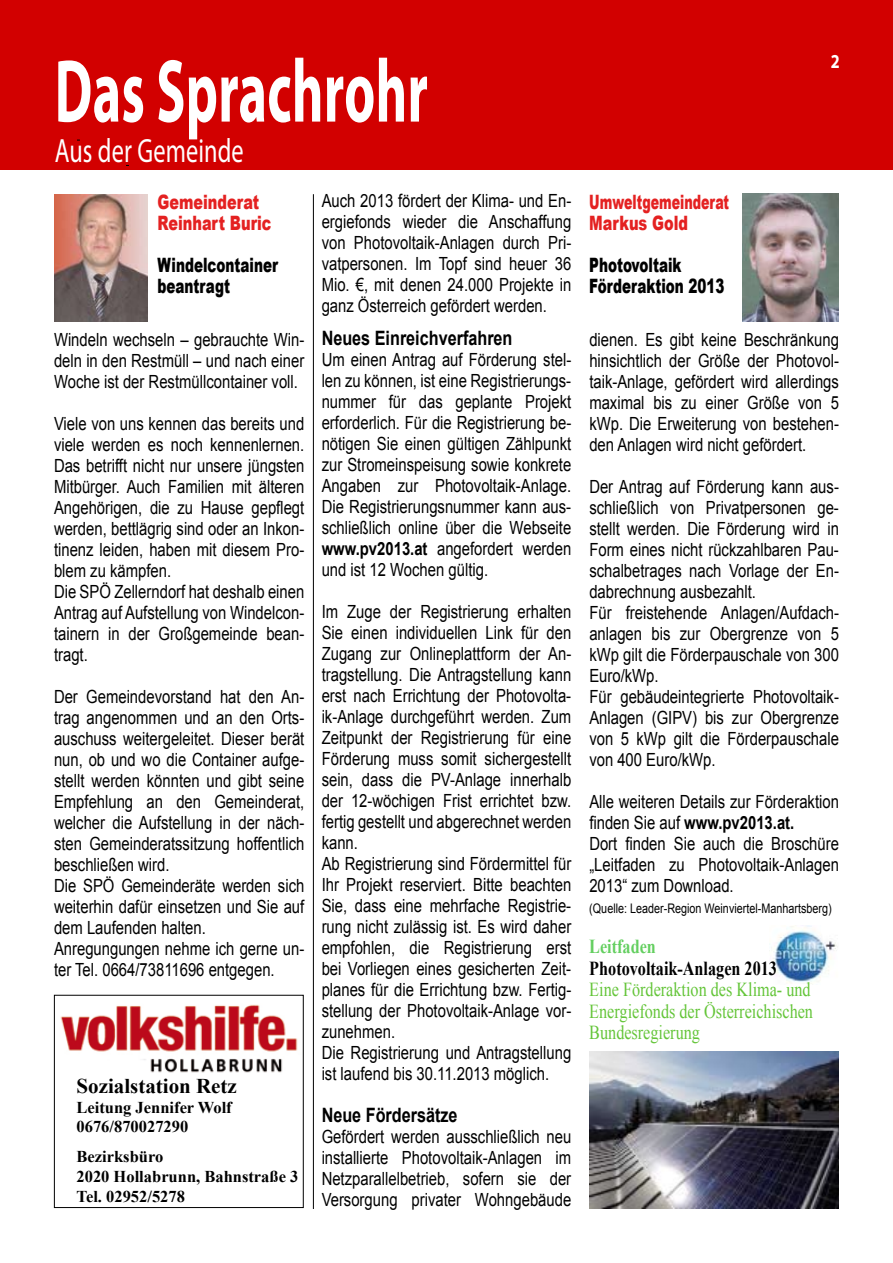
<style>
.page{position:relative;width:893px;height:1263px;background:#fff}
.page>*{position:absolute;margin:0;border:0;box-sizing:border-box;transform-origin:0 0}
.t1{font:700 90px "Myriad Pro";letter-spacing:.005em;color:#fff;scale:.6 1}
.t2{font:33.75px "Myriad Pro";letter-spacing:.005em;color:#fff;scale:.72 1}
.t3{font:700 21px "Times New Roman";color:#000}
.t4{font:19.8px/21.6px "Times New Roman";color:#64c539;text-align:justify;scale:.82 1}
.t5{font:900 19.8px/21px "Arial";color:#000;scale:.68 1}
.t6{font:700 19.8px "Arial";color:#000;scale:.82 1}
.t7{font:900 19.8px/21px "Arial";color:#e42121;scale:.64 1}
.t8{font:900 19.8px/21px "Arial";color:#e42121;scale:.73 1}
.t9{font:700 19.8px "Times New Roman";color:#000;scale:.82 1}
.t10{font:700 19.8px "Times New Roman";color:#64cf60;scale:.82 1}
.t11{font:700 19.8px "Myriad Pro";color:#fff;scale:.82 1}
.t12{font:18.15px/21px "Arial";color:#000;text-align:justify;scale:.82 1}
.t13{font:700 16.5px/19.8px "Times New Roman";color:#000}
.t14{font:13.2px "Arial";color:#000;scale:.82 1}
.s1{font-weight:700}
</style>
<div class="page">
<div style="left:0;top:0;width:893px;height:169px;background:#d20000"></div>
<img style="left:55px;top:195px;width:92px;height:126px">
<img style="left:743px;top:194px;width:96px;height:127px">
<img style="left:60px;top:1004px;width:238px;height:69px">
<div style="left:54px;top:995px;width:250px;height:213px;border:1px solid #000"></div>
<img style="left:773px;top:926px;width:64px;height:58px">
<img style="left:589px;top:1052px;width:250px;height:157px">
<hr style="left:313px;top:194px;width:1px;height:1015px;background:#000">
<h1 class="t1" style="left:55px;top:33px;width:624px">Das Sprachrohr</h1>
<h2 class="t2" style="left:55px;top:130px;width:264px">Aus der Gemeinde</h2>
<p class="t8" style="left:158px;top:191px;width:158px">Gemeinderat<br>Reinhart Buric</p>
<p class="t5" style="left:158px;top:254px;width:179px">Windelcontainer beantragt</p>
<p class="t12" style="left:54px;top:329px;width:307px">Windeln wechseln – gebrauchte Win&shy;deln in den Restmüll – und nach einer Woche ist der Restmüllcontainer voll.</p>
<p class="t12" style="left:54px;top:413px;width:307px;text-align:left">Viele von uns kennen das bereits und viele werden es noch kennenlernen.<br>Das betrifft nicht nur unsere jüngsten<br>Mitbürger. Auch Familien mit älteren<br>Angehörigen, die zu Hause gepflegt werden, bettlägrig sind oder an Inkon&shy;tinenz leiden, haben mit diesem Pro&shy;blem zu kämpfen.<br>Die SPÖ Zellerndorf hat deshalb einen<br>Antrag auf Aufstellung von Windelcon&shy;tainern in der Großgemeinde bean&shy;tragt.</p>
<p class="t12" style="left:54px;top:686px;width:307px;text-align:left">Der Gemeindevorstand hat den An&shy;trag angenommen und an den Orts&shy;auschuss weitergeleitet. Dieser berät nun, ob und wo die Container aufge&shy;stellt werden könnten und gibt seine Empfehlung an den Gemeinderat, welcher die Aufstellung in der näch&shy;sten Gemeinderatssitzung hoffentlich beschließen wird.<br>Die SPÖ Gemeinderäte werden sich weiterhin dafür einsetzen und Sie auf dem Laufenden halten.<br>Anregungungen nehme ich gerne un&shy;ter Tel. 0664/73811696 entgegen.</p>
<p class="t3" style="left:77px;top:1071px;width:162px">Sozialstation Retz</p>
<p class="t13" style="left:77px;top:1097px;width:157px">Leitung Jennifer Wolf<br>0676/870027290</p>
<p class="t13" style="left:77px;top:1146px;width:223px">Bezirksbüro<br>2020 Hollabrunn, Bahnstraße 3<br>Tel. 02952/5278</p>
<p class="t12" style="left:322px;top:191px;width:306px">Auch 2013 fördert der Klima- und En&shy;ergiefonds wieder die Anschaffung von Photovoltaik-Anlagen durch Pri&shy;vatpersonen. Im Topf sind heuer 36<br>Mio. €, mit denen 24.000 Projekte in ganz Österreich gefördert werden.</p>
<p class="t6" style="left:322px;top:325px;width:234px">Neues Einreichverfahren</p>
<p class="t12" style="left:322px;top:350px;width:306px">Um einen Antrag auf Förderung stel&shy;len zu können, ist eine Registrierungs&shy;nummer für das geplante Projekt erforderlich. Für die Registrierung be&shy;nötigen Sie einen gültigen Zählpunkt zur Stromeinspeisung sowie konkrete Angaben zur Photovoltaik-Anlage.<br>Die Registrierungsnummer kann aus&shy;schließlich online über die Webseite <span class="s1">www.pv2013.at</span> angefordert werden und ist 12 Wochen gültig.</p>
<p class="t12" style="left:322px;top:602px;width:306px;text-align:left">Im Zuge der Registrierung erhalten Sie einen individuellen Link für den Zugang zur Onlineplattform der An&shy;tragstellung. Die Antragstellung kann erst nach Errichtung der Photovolta&shy;ik-Anlage durchgeführt werden. Zum Zeitpunkt der Registrierung für eine Förderung muss somit sichergestellt sein, dass die PV-Anlage innerhalb der 12-wöchigen Frist errichtet bzw. fertig gestellt und abgerechnet werden kann.<br>Ab Registrierung sind Fördermittel für Ihr Projekt reserviert. Bitte beachten Sie, dass eine mehrfache Registrie&shy;rung nicht zulässig ist. Es wird daher empfohlen, die Registrierung erst bei Vorliegen eines gesicherten Zeit&shy;planes für die Errichtung bzw. Fertig&shy;stellung der Photovoltaik-Anlage vor&shy;zunehmen.<br>Die Registrierung und Antragstellung ist laufend bis 30.11.2013 möglich.</p>
<p class="t6" style="left:322px;top:1102px;width:167px">Neue Fördersätze</p>
<p class="t12" style="left:322px;top:1127px;width:306px">Gefördert werden ausschließlich neu installierte Photovoltaik-Anlagen im Netzparallelbetrieb, sofern sie der Versorgung privater Wohngebäude</p>
<p class="t7" style="left:589px;top:191px;width:220px">Umweltgemeinderat<br>Markus Gold</p>
<p class="t5" style="left:589px;top:254px;width:200px">Photovoltaik<br>Förderaktion 2013</p>
<p class="t11" style="left:831px;top:48px;width:12px">2</p>
<p class="t12" style="left:589px;top:329px;width:306px">dienen. Es gibt keine Beschränkung hinsichtlich der Größe der Photovol&shy;taik-Anlage, gefördert wird allerdings maximal bis zu einer Größe von 5 kWp. Die Erweiterung von bestehen&shy;den Anlagen wird nicht gefördert.</p>
<p class="t12" style="left:589px;top:476px;width:306px;text-align:left">Der Antrag auf Förderung kann aus&shy;schließlich von Privatpersonen ge&shy;stellt werden. Die Förderung wird in<br>Form eines nicht rückzahlbaren Pau&shy;schalbetrages nach Vorlage der En&shy;dabrechnung ausbezahlt.<br>Für freistehende Anlagen/Aufdach&shy;anlagen bis zur Obergrenze von 5 kWp gilt die Förderpauschale von 300<br>Euro/kWp.<br>Für gebäudeintegrierte Photovoltaik-<br>Anlagen (GIPV) bis zur Obergrenze von 5 kWp gilt die Förderpauschale von 400 Euro/kWp.</p>
<p class="t12" style="left:589px;top:791px;width:306px;text-align:left">Alle weiteren Details zur Förderaktion finden Sie auf <span class="s1">www.pv2013.at.<br></span>Dort finden Sie auch die Broschüre „Leitfaden zu Photovoltaik-Anlagen<br>2013“ zum Download.</p>
<p class="t14" style="left:589px;top:899px;width:297px">(Quelle: Leader-Region Weinviertel-Manhartsberg)</p>
<p class="t10" style="left:589px;top:932px;width:83px">Leitfaden</p>
<p class="t9" style="left:589px;top:954px;width:230px">Photovoltaik-Anlagen 2013</p>
<p class="t4" style="left:589px;top:978px;width:274px">Eine Förderaktion des Klima- und Energiefonds der Österreichischen Bundesregierung</p>
</div>
